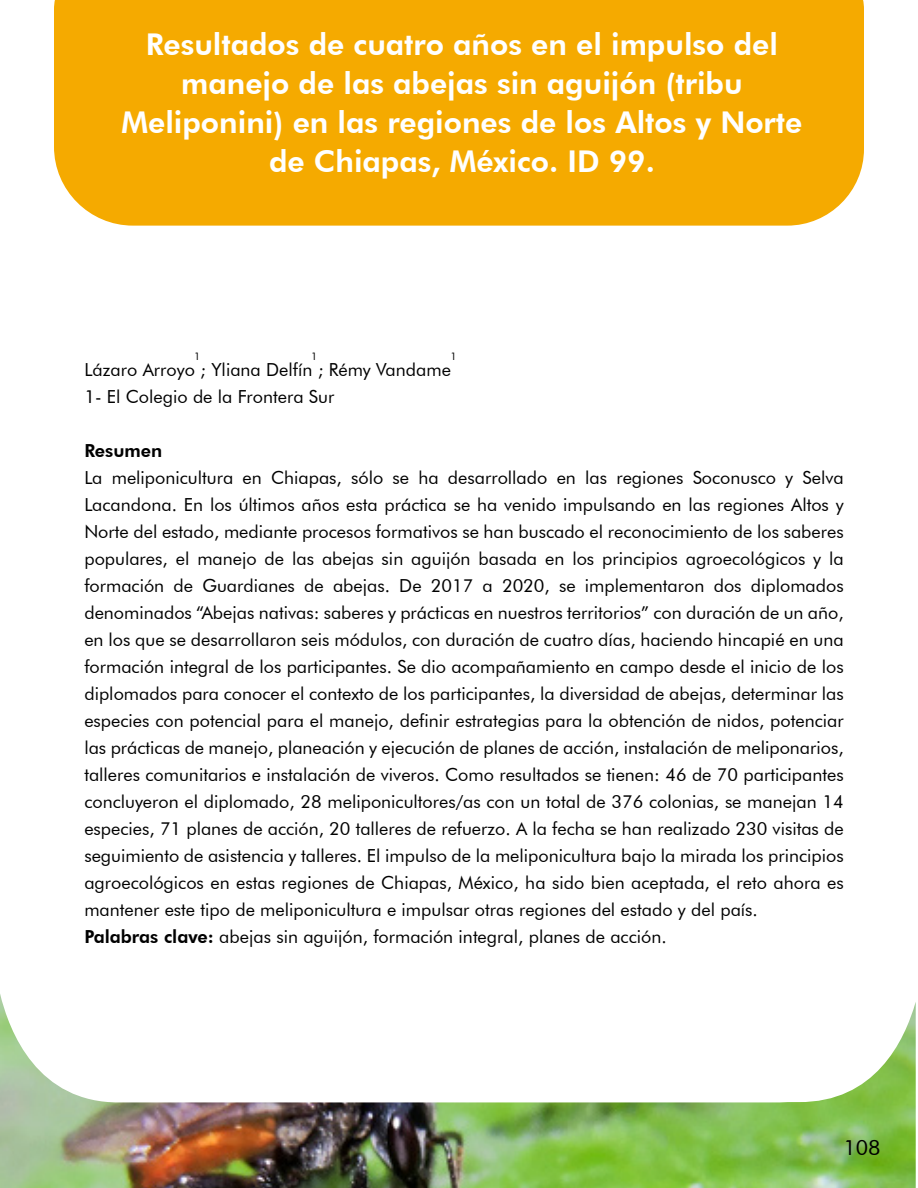
<style>
.page{position:relative;width:918px;height:1188px;background:#fff}
.page>*{position:absolute;margin:0;border:0;box-sizing:border-box;transform-origin:0 0}
.t1{font:800 30px/39px "Futura BT";color:#fff;text-align:center}
.t2{font:21px "Futura BT";color:#000}
.t3{font:18px/27px "Futura BT";color:#000}
.t4{font:800 18px "Futura BT";color:#000}
.t5{font:10.5px "Futura BT";color:#000}
.s1{font-weight:800}
</style>
<div class="page">
<div style="left:54px;top:0;width:810px;height:226px;background:#f5aa00"></div>
<img style="left:0;top:994px;width:916px;height:194px">
<h1 class="t1" style="left:122px;top:25px;width:682px">Resultados de cuatro años en el impulso del manejo de las abejas sin aguijón (tribu Meliponini) en las regiones de los Altos y Norte de Chiapas, México. ID 99.</h1>
<p class="t5" style="left:194px;top:350px;width:8px">1</p>
<p class="t5" style="left:311px;top:350px;width:8px">1</p>
<p class="t5" style="left:450px;top:350px;width:8px">1</p>
<p class="t3" style="left:84px;top:356px;width:368px">Lázaro Arroyo ; Yliana Delfín ; Rémy Vandame<br>1- El Colegio de la Frontera Sur</p>
<p class="t4" style="left:84px;top:439px;width:80px">Resumen</p>
<p class="t3" style="left:84px;top:464px;width:761px">La meliponicultura en Chiapas, sólo se ha desarrollado en las regiones Soconusco y Selva Lacandona. En los últimos años esta práctica se ha venido impulsando en las regiones Altos y Norte del estado, mediante procesos formativos se han buscado el reconocimiento de los saberes populares, el manejo de las abejas sin aguijón basada en los principios agroecológicos y la formación de Guardianes de abejas. De 2017 a 2020, se implementaron dos diplomados denominados “Abejas nativas: saberes y prácticas en nuestros territorios” con duración de un año, en los que se desarrollaron seis módulos, con duración de cuatro días, haciendo hincapié en una formación integral de los participantes. Se dio acompañamiento en campo desde el inicio de los diplomados para conocer el contexto de los participantes, la diversidad de abejas, determinar las especies con potencial para el manejo, definir estrategias para la obtención de nidos, potenciar las prácticas de manejo, planeación y ejecución de planes de acción, instalación de meliponarios, talleres comunitarios e instalación de viveros. Como resultados se tienen: 46 de 70 participantes concluyeron el diplomado, 28 meliponicultores/as con un total de 376 colonias, se manejan 14 especies, 71 planes de acción, 20 talleres de refuerzo. A la fecha se han realizado 230 visitas de seguimiento de asistencia y talleres. El impulso de la meliponicultura bajo la mirada los principios agroecológicos en estas regiones de Chiapas, México, ha sido bien aceptada, el reto ahora es mantener este tipo de meliponicultura e impulsar otras regiones del estado y del país.<br><span class="s1">Palabras clave:</span> abejas sin aguijón, formación integral, planes de acción.</p>
<p class="t2" style="left:843px;top:1134px;width:39px">108</p>
</div>
